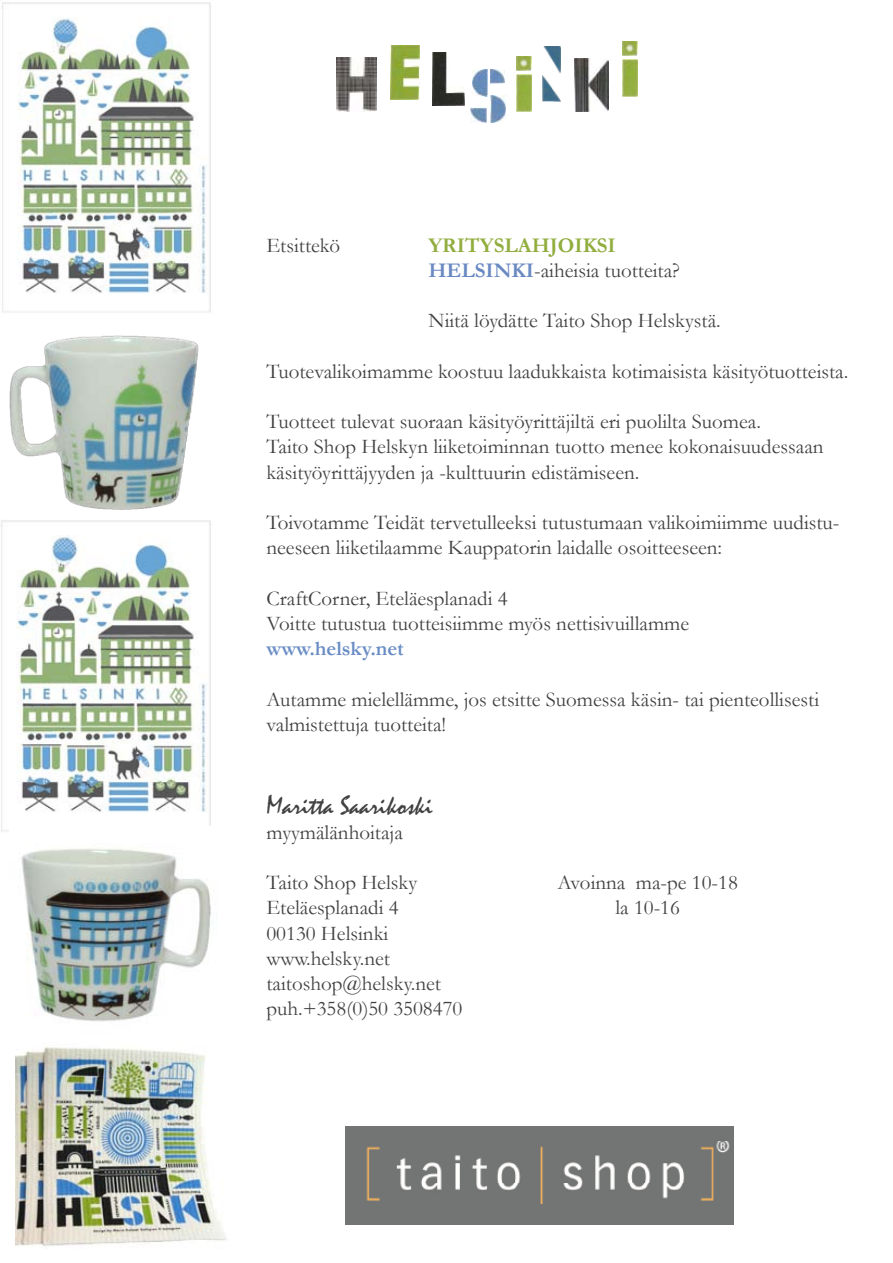
<style>
.page{position:relative;width:893px;height:1263px;background:#fff}
.page>*{position:absolute;margin:0;border:0;box-sizing:border-box;transform-origin:0 0}
.t1{font:27px "Mistral";color:#414142}
.t2{font:21px/25.2px "Garamond";color:#414142}
.t3{font:700 21px "Garamond";color:#6a8dc5}
.s1{font-weight:700;color:#91ad3e}
.s2{font-weight:700;color:#6989c2}
</style>
<div class="page">
<img style="left:2px;top:2px;width:209px;height:311px">
<img style="left:1px;top:520px;width:210px;height:312px">
<img style="left:3px;top:335px;width:208px;height:188px">
<img style="left:433px;top:52px;width:31px;height:54px">
<img style="left:390px;top:45px;width:29px;height:54px">
<img style="left:336px;top:57px;width:40px;height:55px">
<img style="left:491px;top:69px;width:14px;height:14px">
<img style="left:472px;top:69px;width:16px;height:27px">
<img style="left:491px;top:96px;width:14px;height:26px">
<img style="left:471px;top:107px;width:16px;height:15px">
<img style="left:516px;top:74px;width:15px;height:38px">
<img style="left:516px;top:56px;width:15px;height:14px">
<img style="left:623px;top:59px;width:14px;height:38px">
<img style="left:623px;top:41px;width:15px;height:14px">
<img style="left:544px;top:47px;width:16px;height:26px">
<img style="left:542px;top:75px;width:18px;height:26px">
<img style="left:574px;top:58px;width:35px;height:54px">
<img style="left:346px;top:1127px;width:388px;height:98px">
<img style="left:16px;top:1047px;width:211px;height:200px">
<img style="left:10px;top:826px;width:201px;height:196px">
<p class="t2" style="left:266px;top:232px;width:75px">Etsittekö</p>
<p class="t2" style="left:428px;top:232px;width:253px"><span class="s1">YRITYSLAHJOIKSI<br></span><span class="s2">HELSINKI</span>-aiheisia tuotteita?</p>
<p class="t2" style="left:428px;top:308px;width:294px">Niitä löydätte Taito Shop Helskystä.</p>
<p class="t2" style="left:266px;top:358px;width:583px">Tuotevalikoimamme koostuu laadukkaista kotimaisista käsityötuotteista.</p>
<p class="t2" style="left:266px;top:409px;width:559px">Tuotteet tulevat suoraan käsityöyrittäjiltä eri puolilta Suomea.<br>Taito Shop Helskyn liiketoiminnan tuotto menee kokonaisuudessaan käsityöyrittäjyyden ja -kulttuurin edistämiseen.</p>
<p class="t2" style="left:266px;top:509px;width:574px">Toivotamme Teidät tervetulleeksi tutustumaan valikoimiimme uudistu&shy;neeseen liiketilaamme Kauppatorin laidalle osoitteeseen:</p>
<p class="t2" style="left:266px;top:585px;width:424px">CraftCorner, Eteläesplanadi 4<br>Voitte tutustua tuotteisiimme myös nettisivuillamme</p>
<p class="t3" style="left:266px;top:634px;width:139px">www.helsky.net</p>
<p class="t2" style="left:266px;top:686px;width:554px">Autamme mielellämme, jos etsitte Suomessa käsin- tai pienteollisesti valmistettuja tuotteita!</p>
<p class="t1" style="left:266px;top:789px;width:168px">Maritta Saarikoski</p>
<p class="t2" style="left:266px;top:819px;width:138px">myymälänhoitaja</p>
<p class="t2" style="left:266px;top:869px;width:197px">Taito Shop Helsky<br>Eteläesplanadi 4<br>00130 Helsinki www.helsky.net taitoshop@helsky.net puh.+358(0)50 3508470</p>
<p class="t2" style="left:557px;top:869px;width:182px;text-align:center">Avoinna ma-pe 10-18 la 10-16</p>
</div>
